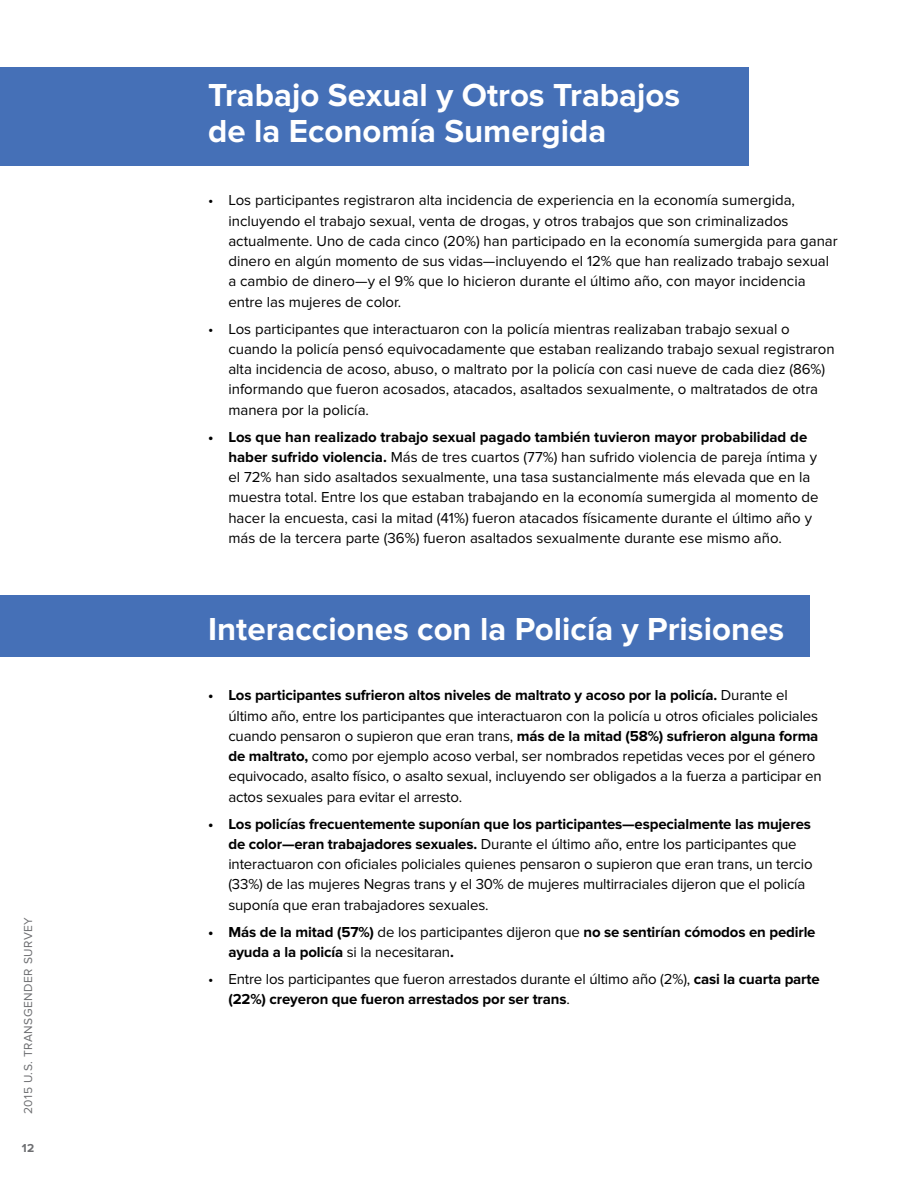
<style>
.page{position:relative;width:918px;height:1188px;background:#fff}
.page>*{position:absolute;margin:0;border:0;box-sizing:border-box;transform-origin:0 0}
.t1{font:700 33px/36px "Proxima Nova";color:#fff}
.t2{font:15px/20.2px "Proxima Nova";color:#000}
.t3{font:700 15px/20.2px "Proxima Nova";letter-spacing:-.01em;color:#000}
.t4{font:12px "Proxima Nova";letter-spacing:.04em;color:#6d6e71}
.t5{font:700 12px "Proxima Nova";color:#6d6e71}
.s1{font-weight:700}
.s2{font-weight:400}
</style>
<div class="page">
<div style="left:0;top:67px;width:748px;height:98px;background:#4570b7"></div>
<div style="left:0;top:595px;width:810px;height:62px;background:#4570b7"></div>
<p class="t4" style="left:21px;top:1114px;width:199px;rotate:-90deg">2015 U.S. Transgender Su rvey</p>
<p class="t5" style="left:22px;top:1141px;width:14px">12</p>
<h1 class="t1" style="left:208px;top:78px;width:474px">Trabajo Sexual y Otros Trabajos de la Economía Sumergida</h1>
<p class="t2" style="left:228px;top:190px;width:611px;text-indent:-20px">• Los participantes registraron alta incidencia de experiencia en la economía sumergida, incluyendo el trabajo sexual, venta de drogas, y otros trabajos que son criminalizados actualmente. Uno de cada cinco (20%) han participado en la economía sumergida para ganar dinero en algún momento de sus vidas—incluyendo el 12% que han realizado trabajo sexual a cambio de dinero—y el 9% que lo hicieron durante el último año, con mayor incidencia entre las mujeres de color.</p>
<p class="t2" style="left:228px;top:319px;width:608px;text-indent:-20px">• Los participantes que interactuaron con la policía mientras realizaban trabajo sexual o cuando la policía pensó equivocadamente que estaban realizando trabajo sexual registraron alta incidencia de acoso, abuso, o maltrato por la policía con casi nueve de cada diez (86%) informando que fueron acosados, atacados, asaltados sexualmente, o maltratados de otra manera por la policía.</p>
<p class="t2" style="left:228px;top:427px;width:592px;text-indent:-20px"><span class="s1">• Los que han realizado trabajo sexual pagado también tuvieron mayor probabilidad de haber sufrido violencia.</span> Más de tres cuartos (77%) han sufrido violencia de pareja íntima y el 72% han sido asaltados sexualmente, una tasa sustancialmente más elevada que en la muestra total. Entre los que estaban trabajando en la economía sumergida al momento de hacer la encuesta, casi la mitad (41%) fueron atacados físicamente durante el último año y más de la tercera parte (36%) fueron asaltados sexualmente durante ese mismo año.</p>
<h1 class="t1" style="left:208px;top:611px;width:577px">Interacciones con la Policía y Prisiones</h1>
<p class="t2" style="left:228px;top:685px;width:595px;text-indent:-20px"><span class="s1">• Los participantes sufrieron altos niveles de maltrato y acoso por la policía.</span> Durante el último año, entre los participantes que interactuaron con la policía u otros oficiales policiales cuando pensaron o supieron que eran trans, <span class="s1">más de la mitad (58%) sufrieron alguna forma de maltrato,</span> como por ejemplo acoso verbal, ser nombrados repetidas veces por el género equivocado, asalto físico, o asalto sexual, incluyendo ser obligados a la fuerza a participar en actos sexuales para evitar el arresto.</p>
<p class="t2" style="left:228px;top:814px;width:586px;text-indent:-20px"><span class="s1">• Los policías frecuentemente suponían que los participantes—especialmente las mujeres de color—eran trabajadores sexuales.</span> Durante el último año, entre los participantes que interactuaron con oficiales policiales quienes pensaron o supieron que eran trans, un tercio (33%) de las mujeres Negras trans y el 30% de mujeres multirraciales dijeron que el policía suponía que eran trabajadores sexuales.</p>
<p class="t3" style="left:228px;top:922px;width:589px;text-indent:-20px">• Más de la mitad (57%) <span class="s2">de los participantes dijeron que</span> no se sentirían cómodos en pedirle ayuda a la policía <span class="s2">si la necesitaran</span>.</p>
<p class="t2" style="left:228px;top:969px;width:593px;text-indent:-20px">• Entre los participantes que fueron arrestados durante el último año (2%), <span class="s1">casi la cuarta parte (22%) creyeron que fueron arrestados por ser trans</span>.</p>
</div>
